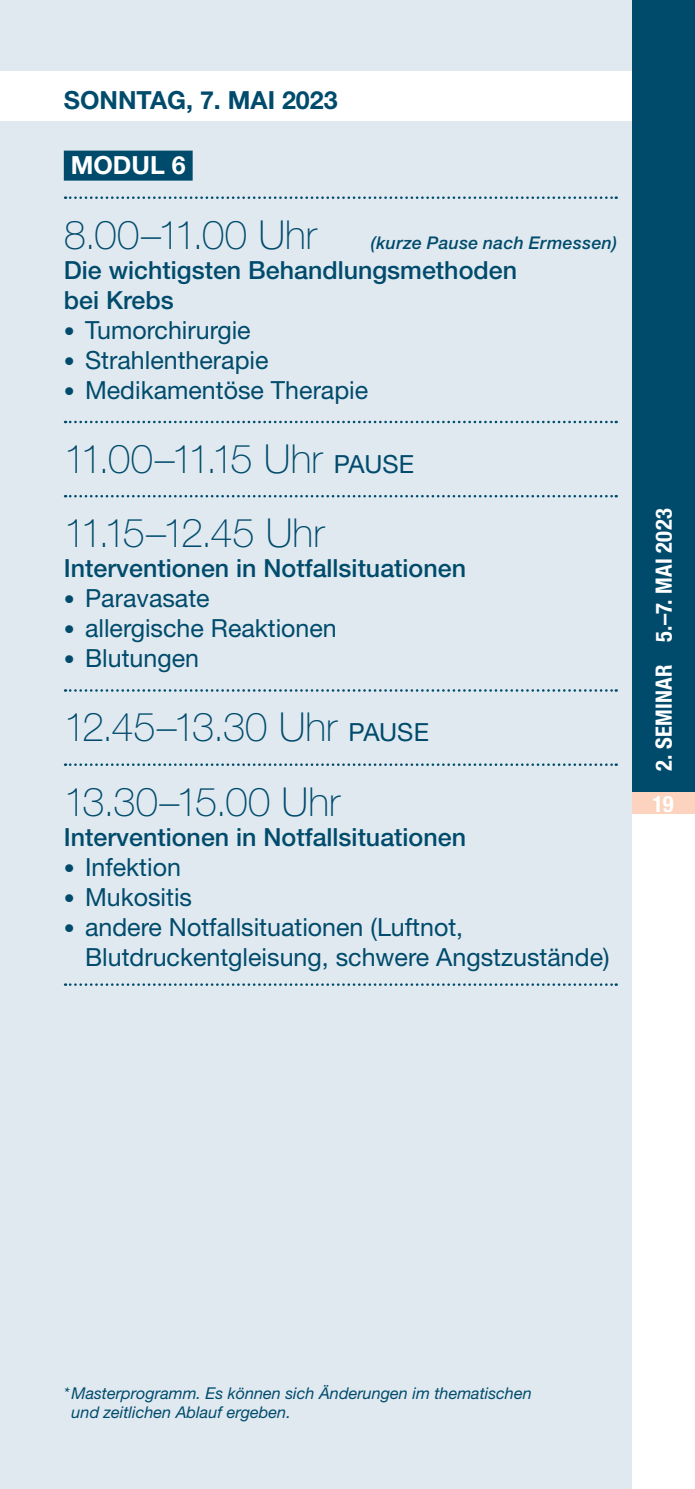
<style>
.page{position:relative;width:695px;height:1489px;background:#fff}
.page>*{position:absolute;margin:0;border:0;box-sizing:border-box;transform-origin:0 0}
.t1{font:100 40px/74.2px "Helvetica Neue LT";letter-spacing:-.005em;color:#004b6c}
.t2{font:100 40px/74.2px "Helvetica Neue LT";letter-spacing:-.045em;color:#004b6c}
.t3{font:25px/30px "Helvetica Neue LT";color:#004b6c}
.t4{font:500 25px/30px "Helvetica Neue LT";color:#004b6c}
.t5{font:700 25px "Helvetica Neue LT";color:#004b6c}
.t6{font:700 25px "Helvetica Neue LT";color:#fff}
.t7{font:700 condensed 22.5px "Helvetica Neue LT";letter-spacing:.02em;color:#fff}
.t8{font:italic 500 17.5px "Helvetica Neue LT";letter-spacing:.025em;color:#004b6c}
.t9{font:italic 16.25px/19.5px "Helvetica Neue LT";color:#004b6c}
.s1{font-size:22px}
.s2{font-weight:400;font-size:25px}
</style>
<div class="page">
<div style="left:631px;top:0;width:63px;height:805px;background:#004b6c"></div>
<div style="left:631px;top:792px;width:63px;height:21px;background:#fbd3bf"></div>
<div style="left:0;top:0;width:631px;height:1488px;background:#e0e9f0"></div>
<div style="left:0;top:71px;width:631px;height:49px;background:#fff"></div>
<div style="left:64px;top:151px;width:129px;height:30px;background:#004b6c"></div>
<svg style="left:65px;top:196px;width:551px;height:3px"></svg>
<svg style="left:65px;top:421px;width:551px;height:2px"></svg>
<svg style="left:65px;top:495px;width:551px;height:2px"></svg>
<svg style="left:65px;top:689px;width:551px;height:2px"></svg>
<svg style="left:65px;top:763px;width:551px;height:3px"></svg>
<svg style="left:65px;top:983px;width:551px;height:2px"></svg>
<p class="t5" style="left:64px;top:84px;width:275px">SONNTAG, 7. MAI 2023</p>
<p class="t6" style="left:71px;top:150px;width:116px">MODUL 6</p>
<h1 class="t1" style="left:64px;top:197px;width:255px">8.00–11.00 Uhr</h1>
<p class="t8" style="left:371px;top:232px;width:247px">(kurze Pause nach Ermessen)</p>
<p class="t4" style="left:64px;top:254px;width:454px">Die wichtigsten Behandlungsmethoden bei Krebs</p>
<p class="t3" style="left:64px;top:314px;width:188px"><span class="s1">•</span> Tumorchirurgie</p>
<p class="t3" style="left:64px;top:344px;width:206px"><span class="s1">•</span> Strahlentherapie</p>
<p class="t3" style="left:64px;top:374px;width:306px"><span class="s1">•</span> Medikamentöse Therapie</p>
<h1 class="t2" style="left:64px;top:421px;width:352px">11.00–11.15 Uhr <span class="s2">PAUSE<br></span>11.15–12.45 Uhr</h1>
<p class="t4" style="left:64px;top:553px;width:403px">Interventionen in Notfallsituationen</p>
<p class="t3" style="left:64px;top:583px;width:147px"><span class="s1">•</span> Paravasate</p>
<p class="t3" style="left:64px;top:613px;width:274px"><span class="s1">•</span> allergische Reaktionen</p>
<p class="t3" style="left:64px;top:643px;width:137px"><span class="s1">•</span> Blutungen</p>
<h1 class="t1" style="left:64px;top:690px;width:366px">12.45–13.30 Uhr <span class="s2">PAUSE<br></span>13.30–15.00 Uhr</h1>
<p class="t4" style="left:64px;top:821px;width:403px">Interventionen in Notfallsituationen</p>
<p class="t3" style="left:64px;top:851px;width:119px"><span class="s1">•</span> Infektion</p>
<p class="t3" style="left:64px;top:881px;width:130px"><span class="s1">•</span> Mukositis</p>
<p class="t3" style="left:85px;top:911px;width:526px;text-indent:-21px"><span class="s1">•</span> andere Notfallsituationen (Luftnot,<br>Blutdruckentgleisung, schwere Angstzustände)</p>
<p class="t7" style="left:650px;top:771px;width:264px;rotate:-90deg">2. SEMINAR 5.–7. MAI 2023</p>
<p class="t7" style="left:652px;top:790px;width:22px">19</p>
<p class="t9" style="left:72px;top:1382px;width:461px;text-indent:-8px">* Masterprogramm. Es können sich Änderungen im thematischen und zeitlichen Ablauf ergeben.</p>
</div>
